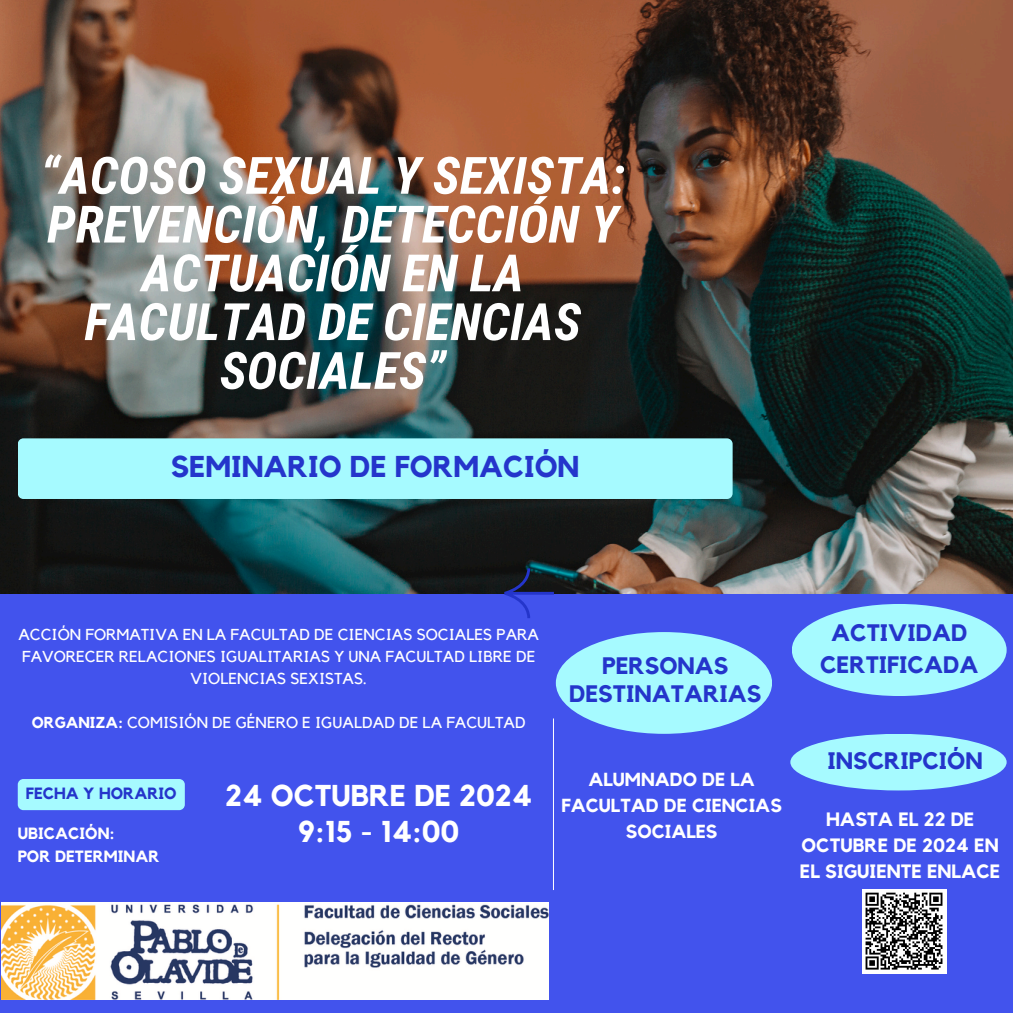
<style>
.page{position:relative;width:1013px;height:1013px;background:#fff}
.page>*{position:absolute;margin:0;border:0;box-sizing:border-box;transform-origin:0 0}
.t1{font:italic 700 51.5px/48.8px "Roboto Condensed";color:#fff;text-align:center}
.t2{font:700 30px/35.6px "Kollektif";color:#fff;text-align:center}
.t3{font:700 30px "Kollektif";color:#2435cb}
.t4{font:700 23.75px/32.8px "Kollektif";color:#2435cb;text-align:center}
.t5{font:700 19.25px/26.2px "Kollektif";color:#fff;text-align:center}
.t6{font:700 18.75px/26.2px "Kollektif";color:#fff;text-align:center}
.t7{font:700 16.25px/22.5px "Kollektif";color:#fff}
.t8{font:700 16.25px "Kollektif";color:#2435cb}
.t9{font:15.75px/21.9px "Kollektif";color:#fff;text-align:center}
.s1{font-weight:700}
</style>
<div class="page">
<div style="left:0;top:0;width:1012px;height:1012px;background:#4253ed"></div>
<img style="left:0;top:0;width:1012px;height:593px">
<div style="left:18px;top:438px;width:714px;height:61px;background:#a6faff;border-radius:6px"></div>
<div style="left:556px;top:632px;width:216px;height:101px;background:#a6faff;border-radius:50%"></div>
<svg style="left:504px;top:568px;width:50px;height:50px"></svg>
<hr style="left:553px;top:718px;width:1px;height:172px;background:#fff">
<div style="left:791px;top:604px;width:215px;height:92px;background:#a6faff;border-radius:50%"></div>
<div style="left:790px;top:733px;width:216px;height:57px;background:#a6faff;border-radius:50%"></div>
<div style="left:18px;top:779px;width:167px;height:31px;background:#a6faff;border-radius:6px"></div>
<div style="left:861px;top:888px;width:85px;height:85px;background:#fff"></div>
<svg style="left:865px;top:892px;width:78px;height:78px"></svg>
<img style="left:2px;top:902px;width:546px;height:97px">
<p class="t1" style="left:40px;top:152px;width:586px">“ACOSO SEXUAL Y SEXISTA:<br>PREVENCIÓN, DETECCIÓN Y<br>ACTUACIÓN EN LA<br>FACULTAD DE CIENCIAS<br>SOCIALES”</p>
<h1 class="t3" style="left:171px;top:452px;width:410px">SEMINARIO DE FORMACIÓN</h1>
<p class="t9" style="left:18px;top:624px;width:522px">ACCIÓN FORMATIVA EN LA FACULTAD DE CIENCIAS SOCIALES PARA<br>FAVORECER RELACIONES IGUALITARIAS Y UNA FACULTAD LIBRE DE<br>VIOLENCIAS SEXISTAS.</p>
<h3 class="t9" style="left:32px;top:712px;width:495px"><span class="s1">ORGANIZA:</span> COMISIÓN DE GÉNERO E IGUALDAD DE LA FACULTAD</h3>
<p class="t8" style="left:26px;top:785px;width:152px">FECHA Y HORARIO</p>
<h3 class="t7" style="left:18px;top:823px;width:143px">UBICACIÓN:<br>POR DETERMINAR</h3>
<h4 class="t2" style="left:225px;top:779px;width:308px">24 OCTUBRE DE 2024<br>9:15 - 14:00</h4>
<h5 class="t4" style="left:569px;top:652px;width:194px;line-height:28.1px">PERSONAS<br>DESTINATARIAS</h5>
<h2 class="t6" style="left:561px;top:766px;width:222px">ALUMNADO DE LA<br>FACULTAD DE CIENCIAS<br>SOCIALES</h2>
<h2 class="t4" style="left:820px;top:617px;width:160px">ACTIVIDAD<br>CERTIFICADA</h2>
<h4 class="t4" style="left:827px;top:745px;width:157px">INSCRIPCIÓN</h4>
<h5 class="t5" style="left:800px;top:806px;width:202px">HASTA EL 22 DE<br>OCTUBRE DE 2024 EN<br>EL SIGUIENTE ENLACE</h5>
</div>
